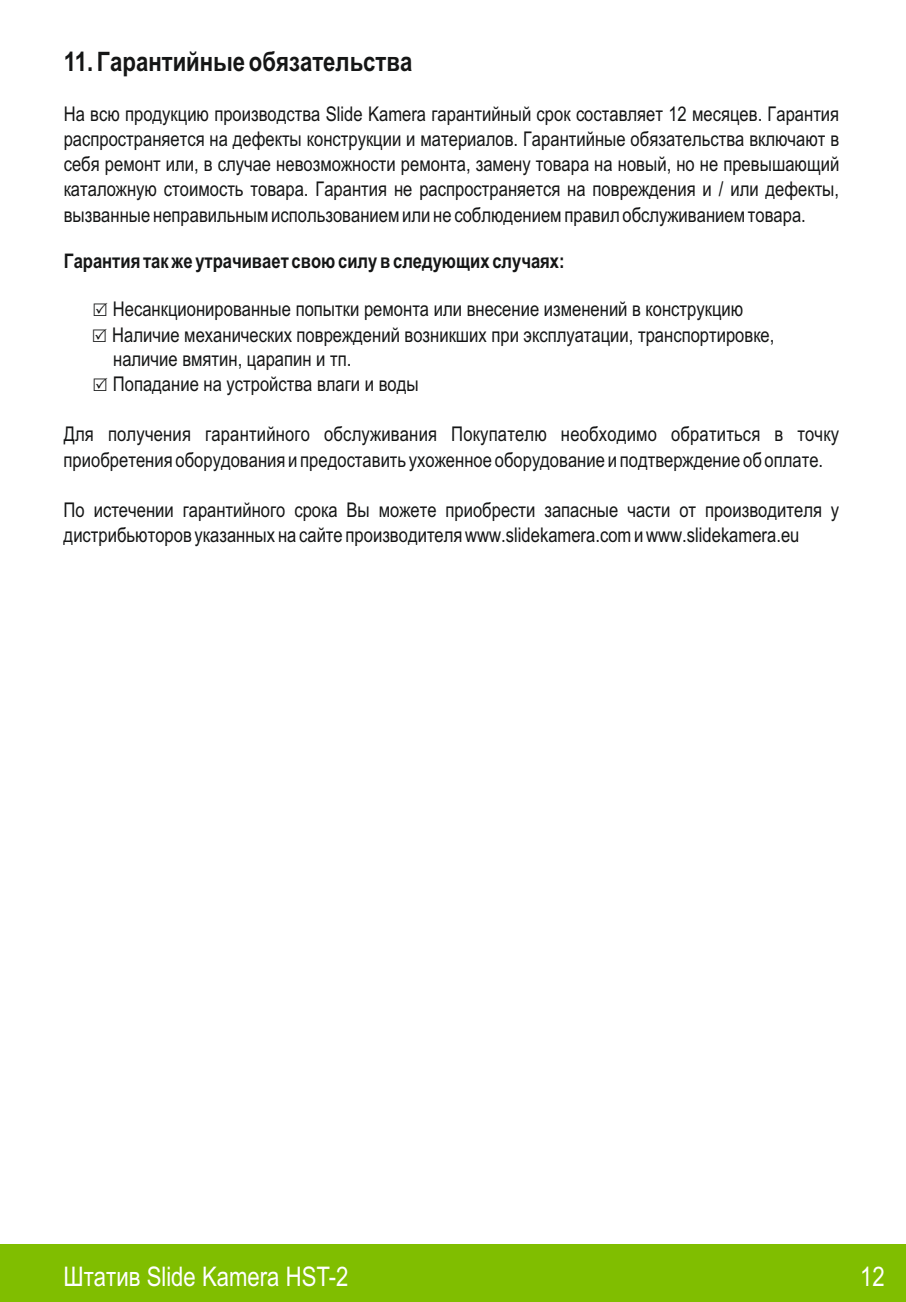
<style>
.page{position:relative;width:906px;height:1302px;background:#fff}
.page>*{position:absolute;margin:0;border:0;box-sizing:border-box;transform-origin:0 0}
.t1{font:700 27px "Arial Narrow";color:#151616}
.t2{font:27px "Arial Narrow";color:#fff}
.t3{font:20.25px/25.2px "Arial Narrow";color:#151616}
.t4{font:700 20.25px "Arial Narrow";color:#151616}
</style>
<div class="page">
<div style="left:0;top:1243px;width:906px;height:58px;background:#80be00"></div>
<h1 class="t1" style="left:64px;top:51px;width:350px">11. Гарантийные обязательства</h1>
<p class="t3" style="left:64px;top:103px;width:777px;text-align:justify">На всю продукцию производства Slide Kamera гарантийный срок составляет 12 месяцев. Гарантия распространяется на дефекты конструкции и материалов. Гарантийные обязательства включают в себя ремонт или, в случае невозможности ремонта, замену товара на новый, но не превышающий каталожную стоимость товара. Гарантия не распространяется на повреждения и / или дефекты, вызванные неправильным использованием или не соблюдением правил обслуживанием товара.</p>
<p class="t4" style="left:64px;top:253px;width:502px">Гарантия так же утрачивает свою силу в следующих случаях:</p>
<p class="t3" style="left:112px;top:298px;width:663px">Несанкционированные попытки ремонта или внесение изменений в конструкцию Наличие механических повреждений возникших при эксплуатации, транспортировке, наличие вмятин, царапин и тп.<br>Попадание на устройства влаги и воды</p>
<p class="t3" style="left:64px;top:423px;width:777px">Для получения гарантийного обслуживания Покупателю необходимо обратиться в точку приобретения оборудования и предоставить ухоженное оборудование и подтверждение об оплате.</p>
<p class="t3" style="left:64px;top:499px;width:777px">По истечении гарантийного срока Вы можете приобрести запасные части от производителя у дистрибьюторов указанных на сайте производителя www.slidekamera.comи www.slidekamera.eu</p>
<h1 class="t2" style="left:63px;top:1265px;width:286px">Штатив Slide Kamera HST-2</h1>
<h1 class="t2" style="left:860px;top:1265px;width:26px">12</h1>
</div>
